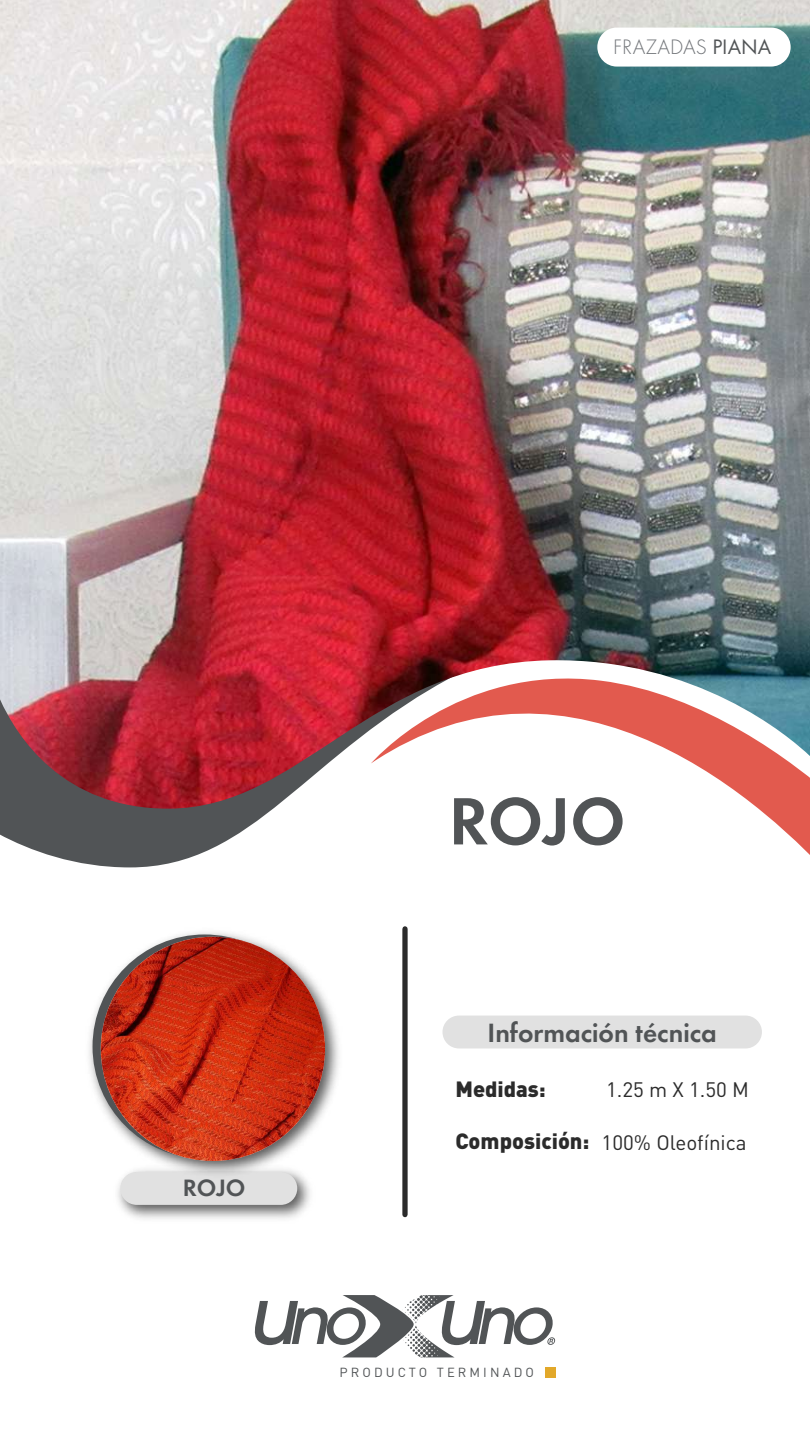
<style>
.page{position:relative;width:810px;height:1440px;background:#fff}
.page>*{position:absolute;margin:0;border:0;box-sizing:border-box;transform-origin:0 0}
.t1{font:600 69.3px "Futura EF";color:#515456}
.t2{font:600 27.45px "Futura EF";color:#515456}
.t3{font:600 24.6px "Futura EF";color:#515456}
.t4{font:900 21.83px "DIN Pro";color:#2b2b2b}
.t5{font:300 21.75px "Futura EF";color:#73767a}
.t6{font:20.7px "DIN Pro";color:#2b2b2b}
.t7{font:13.05px "DIN Pro";letter-spacing:.235em;color:#515456}
.s1{font-weight:400;color:#515456}
</style>
<div class="page">
<svg style="left:0;top:809px;width:273px;height:58px;fill:#515456"></svg>
<svg style="left:759px;top:809px;width:51px;height:46px"></svg>
<img style="left:0;top:0;width:810px;height:809px">
<svg style="left:254px;top:1295px;width:301px;height:63px"></svg>
<div style="left:545px;top:1367px;width:10px;height:10px;background:#e2a82a"></div>
<div style="left:442px;top:1016px;width:320px;height:32px;background:#e1e1e1;border-radius:16px"></div>
<img style="left:117px;top:1182px;width:193px;height:37px">
<div style="left:120px;top:1172px;width:177px;height:33px;background:#e1e1e1;border-radius:16px"></div>
<img style="left:89px;top:932px;width:250px;height:250px">
<svg style="left:93px;top:934px;width:224px;height:225px;background:#5b595a"></svg>
<img style="left:101px;top:937px;width:224px;height:224px;border-radius:112px">
<div style="left:402px;top:929px;width:6px;height:286px;background:#2b2b2b"></div>
<div style="left:597px;top:28px;width:194px;height:39px;background:#fff;border-radius:20px"></div>
<p class="t5" style="left:613px;top:35px;width:160px">FRAZADAS <span class="s1">PIANA</span></p>
<p class="t3" style="left:183px;top:1173px;width:64px">ROJO</p>
<h1 class="t1" style="left:449px;top:780px;width:178px">ROJO</h1>
<h2 class="t2" style="left:488px;top:1017px;width:231px">Información técnica</h2>
<p class="t4" style="left:455px;top:1074px;width:92px">Medidas:</p>
<p class="t6" style="left:606px;top:1076px;width:144px">1.25 m X 1.50 M</p>
<p class="t6" style="left:602px;top:1128px;width:147px">100% Oleofínica</p>
<p class="t4" style="left:455px;top:1126px;width:136px">Composición:</p>
<p class="t7" style="left:340px;top:1363px;width:196px">PRODUCTO TERMINADO</p>
</div>
